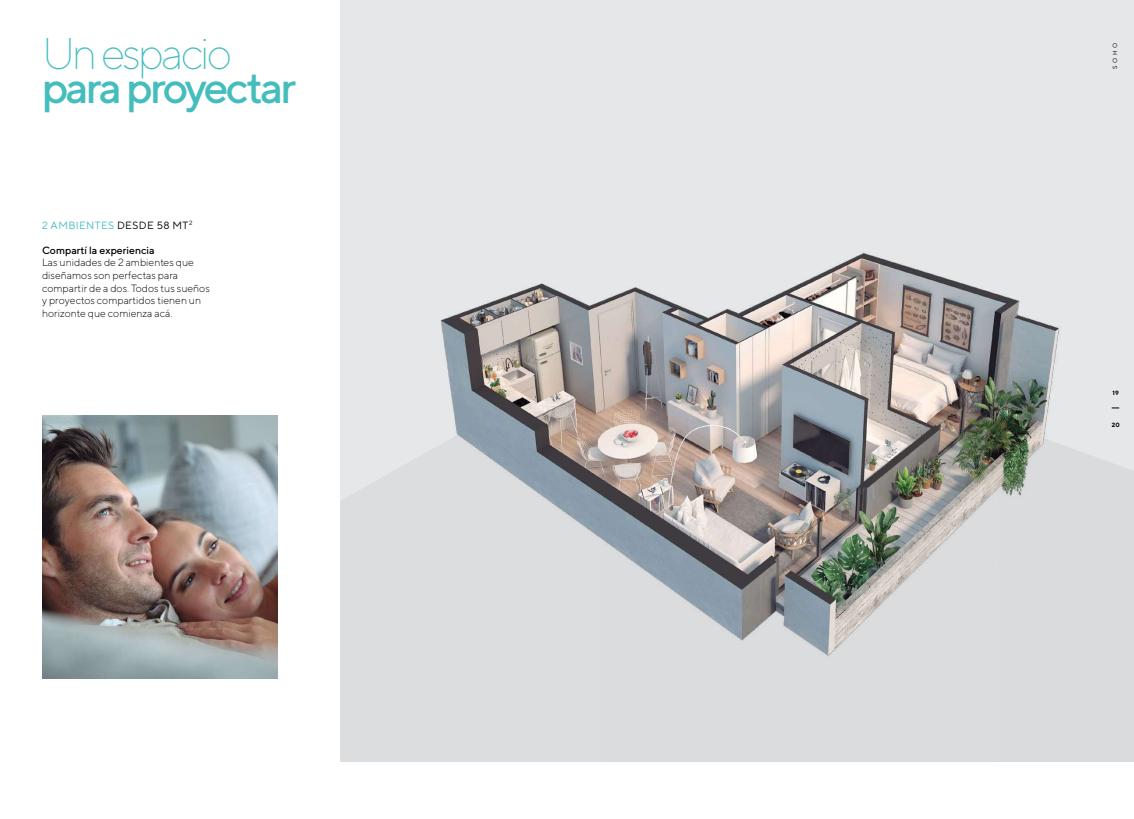
<style>
.page{position:relative;width:1134px;height:819px;background:#fff}
.page>*{position:absolute;margin:0;border:0;box-sizing:border-box;transform-origin:0 0}
.t1{font:500 44.27px "TT Norms";letter-spacing:-.06em;color:#45bdbd}
.t2{font:200 44.27px "TT Norms";letter-spacing:-.07em;color:#45bdbd}
.t3{font:300 10.5px/12.6px "TT Norms";color:#000}
.t4{font:500 10.5px "TT Norms";color:#000}
.t5{font:10.5px "TT Norms";letter-spacing:.04em;color:#45bdbd}
.t6{font:700 6.12px "TT Norms";color:#000}
.t7{font:6.12px "TT Norms";color:#000}
.s1{color:#000}
</style>
<div class="page">
<div style="left:340px;top:0;width:794px;height:761px;background:#e6e7e8"></div>
<div style="left:567px;top:468px;width:567px;height:293px;background:#dbdcdd"></div>
<img style="left:440px;top:252px;width:684px;height:406px">
<img style="left:42px;top:415px;width:236px;height:263px">
<h1 class="t2" style="left:42px;top:26px;width:192px">Un espacio</h1>
<h1 class="t1" style="left:42px;top:60px;width:256px">para proyectar</h1>
<p class="t5" style="left:42px;top:218px;width:152px">2 AMBIENTES <span class="s1">DESDE 58 MT</span><sup>2</sup></p>
<p class="t4" style="left:42px;top:244px;width:114px">Compartí la experiencia</p>
<p class="t3" style="left:42px;top:256px;width:169px">Las unidades de 2 ambientes que diseñamos son perfectas para compartir de a dos. Todos tus sueños y proyectos compartidos tienen un horizonte que comienza acá.</p>
<p class="t7" style="left:1111px;top:69px;width:28px;rotate:-90deg">SOHO</p>
<p class="t6" style="left:1113px;top:389px;width:8px">19</p>
<p class="t6" style="left:1112px;top:421px;width:10px">20</p>
</div>
